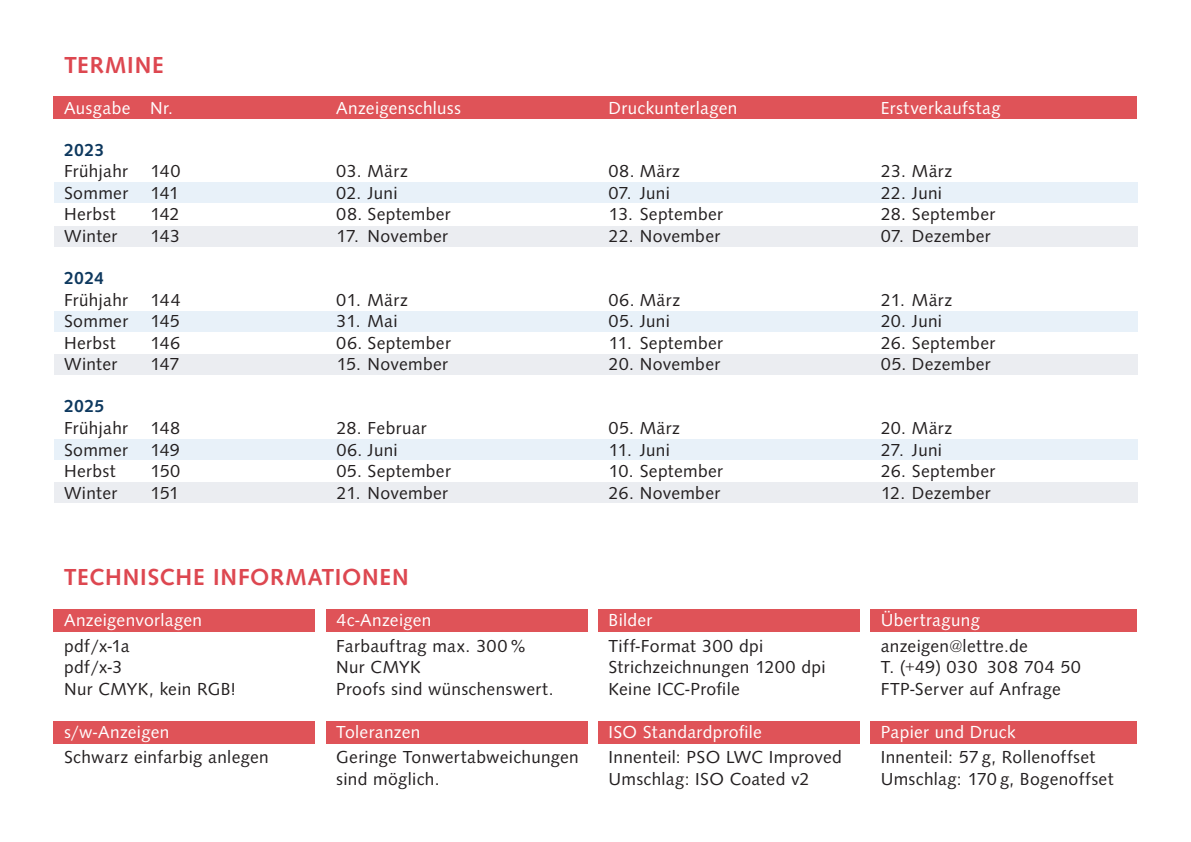
<style>
.page{position:relative;width:1191px;height:842px;background:#fff}
.page>*{position:absolute;margin:0;border:0;box-sizing:border-box;transform-origin:0 0}
.t1{font:500 24px "Syntax TOT";letter-spacing:.035em;color:#dd4750}
.t2{font:18px/21.6px "Syntax TOT";letter-spacing:.02em;color:#231f20}
.t3{font:18px "Syntax TOT";letter-spacing:.02em;color:#fff}
.t4{font:500 18px "Syntax TOT";letter-spacing:.015em;color:#0d385e}
</style>
<div class="page">
<div style="left:54px;top:721px;width:261px;height:22px;background:#df5358"></div>
<div style="left:598px;top:721px;width:261px;height:22px;background:#df5358"></div>
<div style="left:870px;top:721px;width:267px;height:22px;background:#df5358"></div>
<div style="left:54px;top:609px;width:261px;height:23px;background:#df5358"></div>
<div style="left:326px;top:609px;width:261px;height:23px;background:#df5358"></div>
<div style="left:598px;top:609px;width:261px;height:23px;background:#df5358"></div>
<div style="left:870px;top:609px;width:267px;height:23px;background:#df5358"></div>
<div style="left:326px;top:721px;width:261px;height:22px;background:#df5358"></div>
<div style="left:54px;top:183px;width:1083px;height:20px;background:#e8f1f9"></div>
<div style="left:54px;top:226px;width:1083px;height:20px;background:#ebedf1"></div>
<div style="left:54px;top:311px;width:1083px;height:21px;background:#e8f1f9"></div>
<div style="left:54px;top:354px;width:1083px;height:21px;background:#ebedf1"></div>
<div style="left:54px;top:439px;width:1083px;height:21px;background:#e8f1f9"></div>
<div style="left:54px;top:483px;width:1083px;height:20px;background:#ebedf1"></div>
<div style="left:54px;top:96px;width:1083px;height:23px;background:#df5358"></div>
<h1 class="t1" style="left:64px;top:50px;width:101px">TERMINE</h1>
<p class="t3" style="left:64px;top:97px;width:110px">Ausgabe Nr.</p>
<p class="t4" style="left:64px;top:139px;width:42px">2023</p>
<p class="t2" style="left:64px;top:161px;width:118px;text-align:justify">Frühjahr 140<br>Sommer 141<br>Herbst</p>
<p class="t2" style="left:150px;top:204px;width:31px">142</p>
<p class="t2" style="left:64px;top:225px;width:55px">Winter</p>
<p class="t2" style="left:150px;top:225px;width:31px">143</p>
<p class="t4" style="left:64px;top:267px;width:41px">2024</p>
<p class="t2" style="left:64px;top:289px;width:118px;text-align:justify">Frühjahr 144<br>Sommer 145<br>Herbst</p>
<p class="t2" style="left:150px;top:332px;width:32px">146</p>
<p class="t2" style="left:64px;top:354px;width:55px">Winter</p>
<p class="t2" style="left:150px;top:354px;width:31px">147</p>
<p class="t4" style="left:64px;top:396px;width:42px">2025</p>
<p class="t2" style="left:64px;top:417px;width:118px;text-align:justify">Frühjahr 148<br>Sommer 149<br>Herbst</p>
<p class="t2" style="left:150px;top:461px;width:32px">150</p>
<p class="t2" style="left:64px;top:482px;width:55px">Winter</p>
<p class="t2" style="left:150px;top:482px;width:30px">151</p>
<p class="t3" style="left:336px;top:97px;width:126px">Anzeigenschluss</p>
<p class="t2" style="left:336px;top:160px;width:73px">03. März</p>
<p class="t2" style="left:336px;top:182px;width:63px">02. Juni</p>
<p class="t2" style="left:336px;top:204px;width:116px">08. September</p>
<p class="t2" style="left:336px;top:225px;width:113px">17. November</p>
<p class="t2" style="left:336px;top:289px;width:73px">01. März</p>
<p class="t2" style="left:336px;top:310px;width:63px">31. Mai</p>
<p class="t2" style="left:336px;top:332px;width:116px">06. September</p>
<p class="t2" style="left:336px;top:354px;width:113px">15. November</p>
<p class="t2" style="left:336px;top:417px;width:92px">28. Februar</p>
<p class="t2" style="left:336px;top:439px;width:63px">06. Juni</p>
<p class="t2" style="left:336px;top:460px;width:116px">05. September</p>
<p class="t2" style="left:336px;top:482px;width:113px">21. November</p>
<h1 class="t1" style="left:64px;top:563px;width:346px">TECHNISCHE INFORMATIONEN</h1>
<p class="t3" style="left:64px;top:610px;width:140px">Anzeigenvorlagen</p>
<p class="t2" style="left:64px;top:635px;width:173px">pdf/x-1a<br>pdf/x-3<br>Nur CMYK, kein RGB!</p>
<p class="t3" style="left:64px;top:722px;width:107px">s/w-Anzeigen</p>
<p class="t2" style="left:64px;top:746px;width:206px">Schwarz einfarbig anlegen</p>
<p class="t3" style="left:336px;top:610px;width:97px">4c-Anzeigen</p>
<p class="t2" style="left:336px;top:635px;width:219px">Farbauftrag max. 300 %<br>Nur CMYK<br>Proofs sind wünschenswert.</p>
<p class="t3" style="left:336px;top:722px;width:85px">Toleranzen</p>
<p class="t2" style="left:336px;top:746px;width:244px">Geringe Tonwertabweichungen sind möglich.</p>
<p class="t3" style="left:608px;top:97px;width:130px">Druckunterlagen</p>
<p class="t2" style="left:608px;top:161px;width:73px">08. März</p>
<p class="t2" style="left:608px;top:182px;width:63px">07. Juni</p>
<p class="t2" style="left:608px;top:204px;width:116px">13. September</p>
<p class="t2" style="left:608px;top:225px;width:113px">22. November</p>
<p class="t2" style="left:608px;top:289px;width:73px">06. März</p>
<p class="t2" style="left:608px;top:310px;width:63px">05. Juni</p>
<p class="t2" style="left:608px;top:332px;width:116px">11. September</p>
<p class="t2" style="left:608px;top:354px;width:113px">20. November</p>
<p class="t2" style="left:608px;top:417px;width:73px">05. März</p>
<p class="t2" style="left:608px;top:439px;width:63px">11. Juni</p>
<p class="t2" style="left:608px;top:460px;width:116px">10. September</p>
<p class="t2" style="left:608px;top:482px;width:113px">26. November</p>
<p class="t3" style="left:608px;top:610px;width:45px">Bilder</p>
<p class="t2" style="left:608px;top:635px;width:219px">Tiff-Format 300 dpi<br>Strichzeichnungen 1200 dpi<br>Keine ICC-Profile</p>
<p class="t3" style="left:608px;top:722px;width:155px">ISO Standardprofile</p>
<p class="t2" style="left:608px;top:746px;width:235px">Innenteil: PSO LWC Improved<br>Umschlag: ISO Coated v2</p>
<p class="t3" style="left:880px;top:97px;width:122px">Erstverkaufstag</p>
<p class="t2" style="left:880px;top:161px;width:73px">23. März</p>
<p class="t2" style="left:880px;top:182px;width:63px">22. Juni</p>
<p class="t2" style="left:880px;top:204px;width:116px">28. September</p>
<p class="t2" style="left:880px;top:225px;width:111px">07. Dezember</p>
<p class="t2" style="left:880px;top:289px;width:73px">21. März</p>
<p class="t2" style="left:880px;top:311px;width:63px">20. Juni</p>
<p class="t2" style="left:880px;top:332px;width:116px">26. September</p>
<p class="t2" style="left:880px;top:354px;width:111px">05. Dezember</p>
<p class="t2" style="left:880px;top:417px;width:73px">20. März</p>
<p class="t2" style="left:880px;top:439px;width:63px">27. Juni</p>
<p class="t2" style="left:880px;top:461px;width:116px">26. September</p>
<p class="t2" style="left:880px;top:482px;width:111px">12. Dezember</p>
<p class="t3" style="left:880px;top:610px;width:101px">Übertragung</p>
<p class="t2" style="left:880px;top:635px;width:202px">anzeigen@lettre.de<br>T. (+49) 030 308 704 50<br>FTP-Server auf Anfrage</p>
<p class="t3" style="left:880px;top:722px;width:136px">Papier und Druck</p>
<p class="t2" style="left:880px;top:746px;width:234px">Innenteil: 57 g, Rollenoffset<br>Umschlag: 170 g, Bogenoffset</p>
</div>
